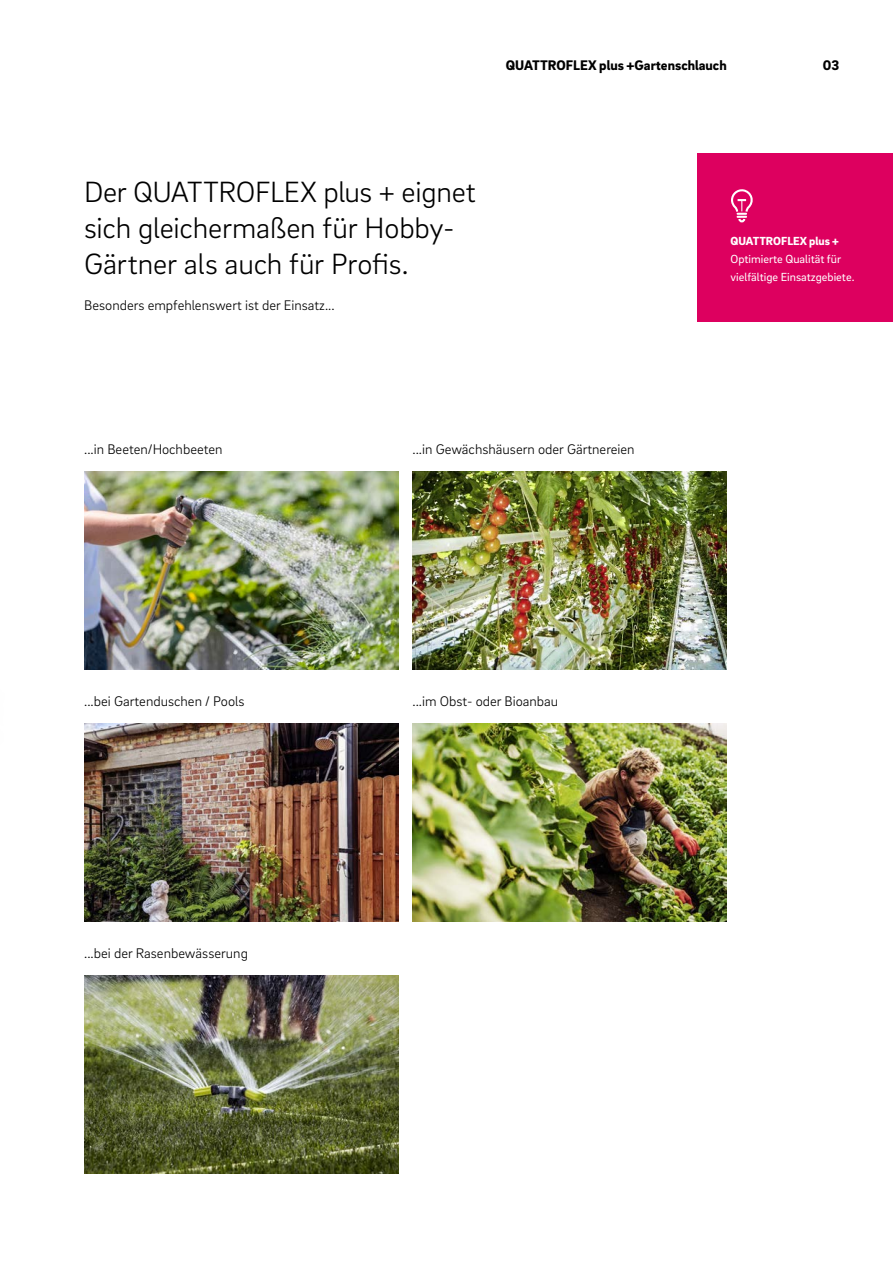
<style>
.page{position:relative;width:893px;height:1263px;background:#fff}
.page>*{position:absolute;margin:0;border:0;box-sizing:border-box;transform-origin:0 0}
.t1{font:300 30px/36px "Brix Sans";letter-spacing:-.01em;color:#000}
.t2{font:300 14.25px "Brix Sans";color:#000}
.t3{font:900 14.25px "Brix Sans";color:#000}
.t4{font:12px/17.7px "Brix Sans";color:#fff}
.t5{font:900 12px "Brix Sans";color:#fff}
</style>
<div class="page">
<div style="left:697px;top:153px;width:196px;height:169px;background:#dd005f"></div>
<svg style="left:731px;top:189px;width:22px;height:33px"></svg>
<img style="left:412px;top:472px;width:315px;height:198px">
<img style="left:84px;top:724px;width:314px;height:198px">
<img style="left:84px;top:976px;width:314px;height:198px">
<img style="left:413px;top:724px;width:314px;height:198px">
<img style="left:84px;top:472px;width:314px;height:198px">
<p class="t3" style="left:506px;top:56px;width:222px">QUATTROFLEX plus +Gartenschlauch</p>
<p class="t3" style="left:823px;top:56px;width:18px">03</p>
<h1 class="t1" style="left:84px;top:172px;width:393px">Der QUATTROFLEX plus + eignet sich gleichermaßen für Hobby-<br>Gärtner als auch für Profis.</h1>
<p class="t2" style="left:84px;top:296px;width:252px">Besonders empfehlenswert ist der Einsatz...</p>
<p class="t5" style="left:731px;top:233px;width:110px">QUATTROFLEX plus +</p>
<p class="t4" style="left:731px;top:249px;width:125px">Optimierte Qualität für vielfältige Einsatzgebiete.</p>
<p class="t2" style="left:84px;top:440px;width:140px">...in Beeten/Hochbeeten</p>
<p class="t2" style="left:412px;top:440px;width:224px">...in Gewächshäusern oder Gärtnereien</p>
<p class="t2" style="left:84px;top:692px;width:162px">...bei Gartenduschen / Pools</p>
<p class="t2" style="left:412px;top:692px;width:147px">...im Obst- oder Bioanbau</p>
<p class="t2" style="left:84px;top:944px;width:165px">...bei der Rasenbewässerung</p>
</div>
